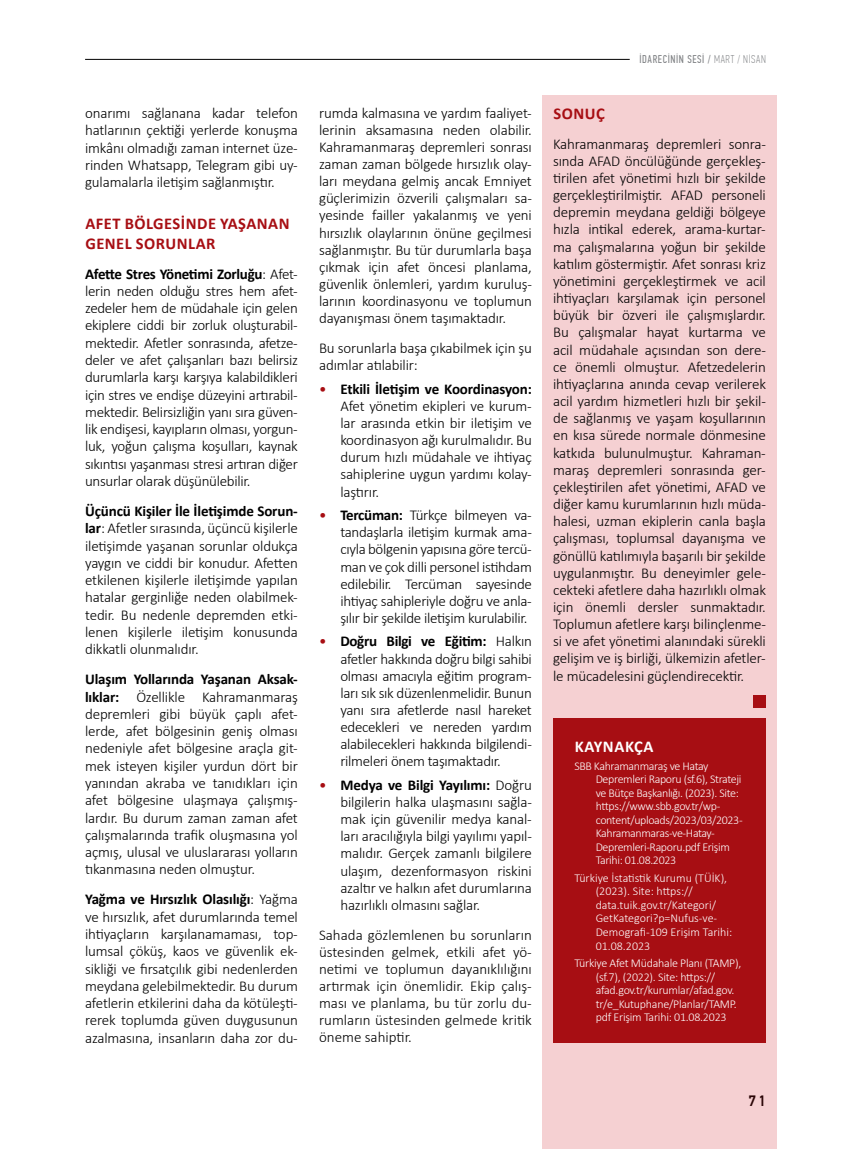
<style>
.page{position:relative;width:851px;height:1149px;background:#fff}
.page>*{position:absolute;margin:0;border:0;box-sizing:border-box;transform-origin:0 0}
.t1{font:700 16.5px "Calibri";letter-spacing:.03em;color:#a70e13}
.t2{font:700 16.5px "Calibri";letter-spacing:.04em;color:#fff}
.t3{font:300 15px/17.1px "Calibri";letter-spacing:-.01em;color:#000;text-align:justify}
.t4{font:500 15px "PF Din Text Pro";color:#000}
.t5{font:300 12px/13.5px "Calibri";letter-spacing:-.03em;color:#fff}
.t6{font:300 12px/13.5px "Calibri";color:#fff}
.t7{font:11.25px "PF Din Text Comp Pro";letter-spacing:.055em;color:#808285}
.s1{font-weight:700}
.s2{font-weight:400;color:#a70e13}
.s3{font-weight:100}
</style>
<div class="page">
<hr style="left:85px;top:59px;width:544px;height:1px;background:#000">
<div style="left:542px;top:96px;width:234px;height:1052px;background:#f5d0d2"></div>
<div style="left:553px;top:718px;width:212px;height:324px;background:#a70e13"></div>
<div style="left:753px;top:694px;width:12px;height:13px;background:#a70e13"></div>
<p class="t3" style="left:85px;top:104px;width:214px">onarımı sağlanana kadar telefon hatlarının çektiği yerlerde konuşma imkânı olmadığı zaman internet üze&shy;rinden Whatsapp, Telegram gibi uy&shy;gulamalarla iletişim sağlanmıştır.</p>
<p class="t1" style="left:85px;top:211px;width:59px">Afet Bölgesinde</p>
<p class="t1" style="left:220px;top:211px;width:19px">Yaşanan</p>
<p class="t1" style="left:85px;top:231px;width:21px">Genel</p>
<p class="t1" style="left:136px;top:231px;width:20px">Sorunlar</p>
<p class="t3" style="left:85px;top:265px;width:214px"><span class="s1">Afette Stres Yönetimi Zorluğu</span>: Afet&shy;lerin neden olduğu stres hem afet&shy;zedeler hem de müdahale için gelen ekiplere ciddi bir zorluk oluşturabil&shy;mektedir. Afetler sonrasında, afetze&shy;deler ve afet çalışanları bazı belirsiz durumlarla karşı karşıya kalabildikleri için stres ve endişe düzeyini artırabil&shy;mektedir. Belirsizliğin yanı sıra güven&shy;lik endişesi, kayıpların olması, yorgun&shy;luk, yoğun çalışma koşulları, kaynak sıkıntısı yaşanması stresi artıran diğer unsurlar olarak düşünülebilir.</p>
<p class="t3" style="left:85px;top:502px;width:214px"><span class="s1">Üçüncü Kişiler İle İletişimde Sorun&shy;lar</span>: Afetler sırasında, üçüncü kişilerle iletişimde yaşanan sorunlar oldukça yaygın ve ciddi bir konudur. Afetten etkilenen kişilerle iletişimde yapılan hatalar gerginliğe neden olabilmek&shy;tedir. Bu nedenle depremden etki&shy;lenen kişilerle iletişim konusunda dikkatli olunmalıdır.</p>
<p class="t3" style="left:85px;top:670px;width:214px"><span class="s1">Ulaşım Yollarında Yaşanan Aksak&shy;lıklar:</span> Özellikle Kahramanmaraş depremleri gibi büyük çaplı afet&shy;lerde, afet bölgesinin geniş olması nedeniyle afet bölgesine araçla git&shy;mek isteyen kişiler yurdun dört bir yanından akraba ve tanıdıkları için afet bölgesine ulaşmaya çalışmış&shy;lardır. Bu durum zaman zaman afet çalışmalarında trafik oluşmasına yol açmış, ulusal ve uluslararası yolların tıkanmasına neden olmuştur.</p>
<p class="t3" style="left:85px;top:890px;width:214px"><span class="s1">Yağma ve Hırsızlık Olasılığı</span>: Yağma ve hırsızlık, afet durumlarında temel ihtiyaçların karşılanamaması, top&shy;lumsal çöküş, kaos ve güvenlik ek&shy;sikliği ve fırsatçılık gibi nedenlerden meydana gelebilmektedir. Bu durum afetlerin etkilerini daha da kötüleşti&shy;rerek toplumda güven duygusunun azalmasına, insanların daha zor du-</p>
<p class="t3" style="left:319px;top:104px;width:214px">rumda kalmasına ve yardım faaliyet&shy;lerinin aksamasına neden olabilir.<br>Kahramanmaraş depremleri sonrası zaman zaman bölgede hırsızlık olay&shy;ları meydana gelmiş ancak Emniyet güçlerimizin özverili çalışmaları sa&shy;yesinde failler yakalanmış ve yeni hırsızlık olaylarının önüne geçilmesi sağlanmıştır. Bu tür durumlarla başa çıkmak için afet öncesi planlama, güvenlik önlemleri, yardım kuruluş&shy;larının koordinasyonu ve toplumun dayanışması önem taşımaktadır.</p>
<p class="t3" style="left:319px;top:339px;width:214px">Bu sorunlarla başa çıkabilmek için şu adımlar atılabilir:</p>
<p class="t3" style="left:340px;top:380px;width:193px;text-indent:-21px"><span class="s2">•</span> <span class="s1">Etkili İletişim ve Koordinasyon:<br></span>Afet yönetim ekipleri ve kurum&shy;lar arasında etkin bir iletişim ve koordinasyon ağı kurulmalıdır. Bu durum hızlı müdahale ve ihtiyaç sahiplerine uygun yardımı kolay&shy;laştırır.</p>
<p class="t3" style="left:340px;top:506px;width:193px;text-indent:-21px"><span class="s2">•</span> <span class="s1">Tercüman:</span> Türkçe bilmeyen va&shy;tandaşlarla iletişim kurmak ama&shy;cıyla bölgenin yapısına göre tercü&shy;man ve çok dilli personel istihdam edilebilir. Tercüman sayesinde ihtiyaç sahipleriyle doğru ve anla&shy;şılır bir şekilde iletişim kurulabilir.</p>
<p class="t3" style="left:340px;top:632px;width:193px;text-indent:-21px"><span class="s2">•</span> <span class="s1">Doğru Bilgi ve Eğitim:</span> Halkın afetler hakkında doğru bilgi sahibi olması amacıyla eğitim program&shy;ları sık sık düzenlenmelidir. Bunun yanı sıra afetlerde nasıl hareket edecekleri ve nereden yardım alabilecekleri hakkında bilgilendi&shy;rilmeleri önem taşımaktadır.</p>
<p class="t3" style="left:340px;top:776px;width:193px;text-indent:-21px"><span class="s2">•</span> <span class="s1">Medya ve Bilgi Yayılımı:</span> Doğru bilgilerin halka ulaşmasını sağla&shy;mak için güvenilir medya kanal&shy;ları aracılığıyla bilgi yayılımı yapıl&shy;malıdır. Gerçek zamanlı bilgilere ulaşım, dezenformasyon riskini azaltır ve halkın afet durumlarına hazırlıklı olmasını sağlar.</p>
<p class="t3" style="left:319px;top:925px;width:214px">Sahada gözlemlenen bu sorunların üstesinden gelmek, etkili afet yö&shy;netimi ve toplumun dayanıklılığını artırmak için önemlidir. Ekip çalış&shy;ması ve planlama, bu tür zorlu du&shy;rumların üstesinden gelmede kritik öneme sahiptir.</p>
<p class="t7" style="left:639px;top:53px;width:128px">İDARECİNİN SESİ / <span class="s3">MART / NİSAN</span></p>
<p class="t1" style="left:553px;top:102px;width:53px">SONUÇ</p>
<p class="t3" style="left:553px;top:135px;width:214px">Kahramanmaraş depremleri sonra&shy;sında AFAD öncülüğünde gerçekleş&shy;tirilen afet yönetimi hızlı bir şekilde gerçekleştirilmiştir. AFAD personeli depremin meydana geldiği bölgeye hızla intikal ederek, arama-kurtar&shy;ma çalışmalarına yoğun bir şekilde katılım göstermiştir. Afet sonrası kriz yönetimini gerçekleştirmek ve acil ihtiyaçları karşılamak için personel büyük bir özveri ile çalışmışlardır.<br>Bu çalışmalar hayat kurtarma ve acil müdahale açısından son dere&shy;ce önemli olmuştur. Afetzedelerin ihtiyaçlarına anında cevap verilerek acil yardım hizmetleri hızlı bir şekil&shy;de sağlanmış ve yaşam koşullarının en kısa sürede normale dönmesine katkıda bulunulmuştur. Kahraman&shy;maraş depremleri sonrasında ger&shy;çekleştirilen afet yönetimi, AFAD ve diğer kamu kurumlarının hızlı müda&shy;halesi, uzman ekiplerin canla başla çalışması, toplumsal dayanışma ve gönüllü katılımıyla başarılı bir şekilde uygulanmıştır. Bu deneyimler gele&shy;cekteki afetlere daha hazırlıklı olmak için önemli dersler sunmaktadır.<br>Toplumun afetlere karşı bilinçlenme&shy;si ve afet yönetimi alanındaki sürekli gelişim ve iş birliği, ülkemizin afetler&shy;le mücadelesini güçlendirecektir.</p>
<p class="t2" style="left:574px;top:734px;width:80px">KAYNA KÇA</p>
<p class="t5" style="left:595px;top:758px;width:148px;text-indent:-21px">SBB Kahramanmaraş ve Hatay<br>Depremleri Raporu (sf.6), Strateji ve Bütçe Başkanlığı. (2023). Site: https://www.sbb.gov.tr/wp&shy;content/uploads/2023/03/2023-<br>Kahramanmaras-ve-Hatay-<br>Depremleri-Raporu.pdf Erişim<br>Tarihi: 01.08.2023</p>
<p class="t6" style="left:595px;top:870px;width:138px;text-indent:-21px">Türkiye İstatistik Kurumu (TÜİK), (2023). Site: https:// data.tuik.gov.tr/Kategori/<br>GetKategori?p=Nufus-ve-<br>Demografi-109 Erişim Tarihi:<br>01.08.2023</p>
<p class="t5" style="left:595px;top:956px;width:147px;text-indent:-21px">Türkiye Afet Müdahale Planı (TAMP), (sf.7), (2022). Site: https:// afad.gov.tr/kurumlar/afad.gov. tr/e_Kutuphane/Planlar/TAMP. pdf Erişim Tarihi: 01.08.2023</p>
<p class="t4" style="left:748px;top:1091px;width:19px">71</p>
</div>
